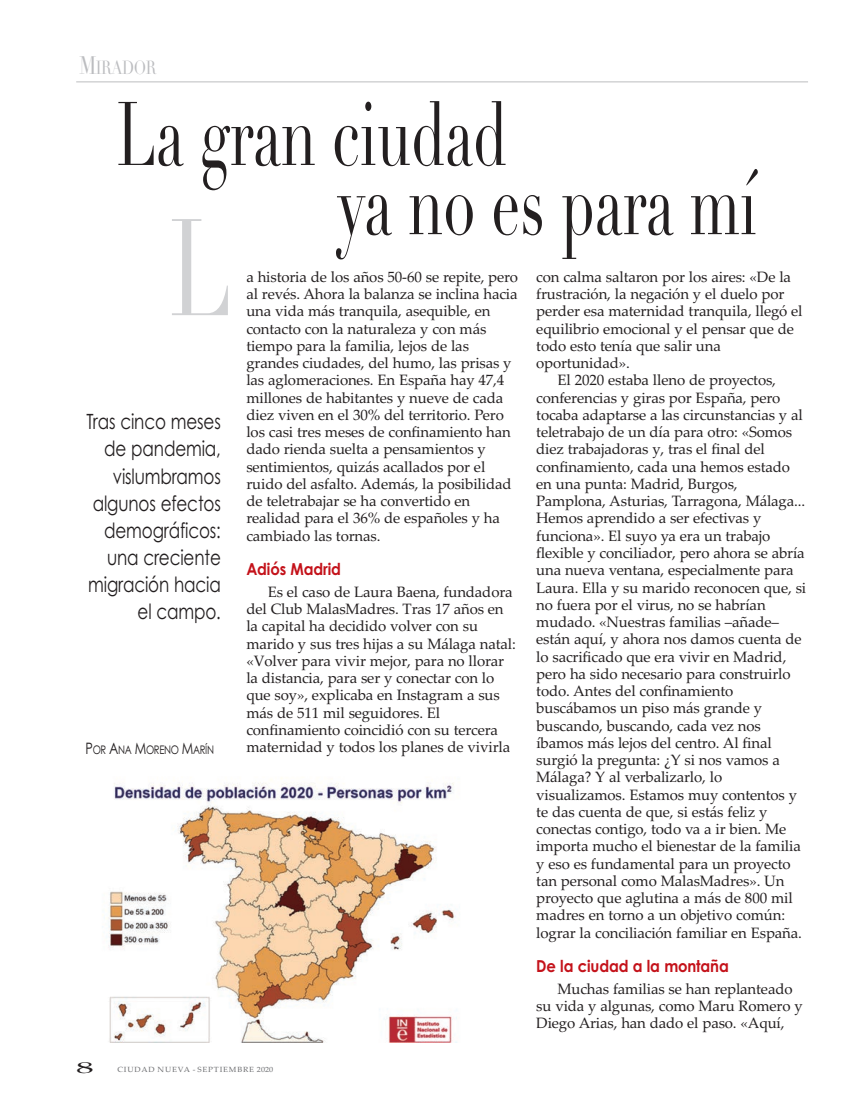
<style>
.page{position:relative;width:851px;height:1106px;background:#fff}
.page>*{position:absolute;margin:0;border:0;box-sizing:border-box;transform-origin:0 0}
.t1{font:134.85px "Didot";color:#d1d2d4;scale:.68 1}
.t2{font:88.5px/69.2px "Didot";color:#231f20;scale:.65 1}
.t3{font:21px/27px "Century Gothic";letter-spacing:-.01em;color:#231f20;text-align:right;scale:.8 1}
.t4{font:18.75px "Didot";letter-spacing:-.035em;color:#bcbdc0;scale:.8 1}
.t5{font:700 16.5px "Century Gothic";letter-spacing:-.01em;color:#c4121a;scale:.9 1}
.t6{font:15.75px "Palatino Linotype";color:#231f20;scale:2.26 1}
.t7{font:15px/17.2px "Palatino Linotype";letter-spacing:-.01em;color:#231f20}
.t8{font:11.85px "Century Gothic";letter-spacing:-.035em;color:#231f20;scale:.8 1}
.t9{font:7.5px "Palatino Linotype";letter-spacing:.095em;color:#6c6d70;scale:1.08 1}
.s1{font-size:24.9px}
.s2{font-size:15.75px}
</style>
<div class="page">
<hr style="left:76px;top:82px;width:731px;height:1px;background:#bcbdc0">
<img style="left:102px;top:778px;width:355px;height:264px">
<p class="t4" style="left:79px;top:56px;width:98px"><span class="s1">M</span>IRADOR</p>
<h2 class="t2" style="left:337px;top:102px;width:647px;text-indent:-220px">La gran ciudad<br>ya no es para mí</h2>
<h1 class="t1" style="left:169px;top:187px;width:94px">L</h1>
<p class="t7" style="left:246px;top:268px;width:273px">a historia de los años 50-60 se repite, pero al revés. Ahora la balanza se inclina hacia una vida más tranquila, asequible, en contacto con la naturaleza y con más tiempo para la familia, lejos de las grandes ciudades, del humo, las prisas y las aglomeraciones. En España hay 47,4 millones de habitantes y nueve de cada diez viven en el 30% del territorio. Pero los casi tres meses de confinamiento han dado rienda suelta a pensamientos y sentimientos, quizás acallados por el ruido del asfalto. Además, la posibilidad de teletrabajar se ha convertido en realidad para el 36% de españoles y ha cambiado las tornas.</p>
<p class="t5" style="left:246px;top:560px;width:106px">Adiós Madrid</p>
<p class="t7" style="left:246px;top:583px;width:271px;text-indent:21px">Es el caso de Laura Baena, fundadora del Club MalasMadres. Tras 17 años en la capital ha decidido volver con su marido y sus tres hijas a su Málaga natal: «Volver para vivir mejor, para no llorar la distancia, para ser y conectar con lo que soy», explicaba en Instagram a sus más de 511 mil seguidores. El confinamiento coincidió con su tercera maternidad y todos los planes de vivirla</p>
<p class="t7" style="left:536px;top:268px;width:256px">con calma saltaron por los aires: «De la</p>
<p class="t7" style="left:536px;top:285px;width:249px">frustración, la negación y el duelo por</p>
<p class="t7" style="left:536px;top:302px;width:268px">perder esa maternidad tranquila, llegó el</p>
<p class="t7" style="left:536px;top:320px;width:259px">equilibrio emocional y el pensar que de</p>
<p class="t7" style="left:536px;top:337px;width:186px">todo esto tenía que salir una</p>
<p class="t7" style="left:536px;top:354px;width:95px">oportunidad».</p>
<p class="t7" style="left:557px;top:371px;width:220px">El 2020 estaba lleno de proyectos,</p>
<p class="t7" style="left:536px;top:389px;width:246px">conferencias y giras por España, pero</p>
<p class="t7" style="left:536px;top:406px;width:268px">tocaba adaptarse a las circunstancias y al</p>
<p class="t7" style="left:536px;top:423px;width:257px">teletrabajo de un día para otro: «Somos</p>
<p class="t7" style="left:536px;top:440px;width:230px">diez trabajadoras y, tras el final del</p>
<p class="t7" style="left:536px;top:458px;width:255px">confinamiento, cada una hemos estado</p>
<p class="t7" style="left:536px;top:475px;width:203px">en una punta: Madrid, Burgos,</p>
<p class="t7" style="left:536px;top:492px;width:270px">Pamplona, Asturias, Tarragona, Málaga...</p>
<p class="t7" style="left:536px;top:509px;width:227px">Hemos aprendido a ser efectivas y</p>
<p class="t7" style="left:536px;top:527px;width:236px">funciona». El suyo ya era un trabajo</p>
<p class="t7" style="left:536px;top:544px;width:270px">flexible y conciliador, pero ahora se abría</p>
<p class="t7" style="left:536px;top:561px;width:259px">una nueva ventana, especialmente para</p>
<p class="t7" style="left:536px;top:578px;width:271px">Laura. Ella y su marido reconocen que, si</p>
<p class="t7" style="left:536px;top:596px;width:231px">no fuera por el virus, no se habrían</p>
<p class="t7" style="left:536px;top:613px;width:244px">mudado. «Nuestras familias –añade–</p>
<p class="t7" style="left:536px;top:630px;width:267px">están aquí, y ahora nos damos cuenta de</p>
<p class="t7" style="left:536px;top:647px;width:251px">lo sacrificado que era vivir en Madrid,</p>
<p class="t7" style="left:536px;top:665px;width:256px">pero ha sido necesario para construirlo</p>
<p class="t7" style="left:536px;top:682px;width:199px">todo. Antes del confinamiento</p>
<p class="t7" style="left:536px;top:699px;width:227px">buscábamos un piso más grande y</p>
<p class="t7" style="left:536px;top:716px;width:226px">buscando, buscando, cada vez nos</p>
<p class="t7" style="left:536px;top:734px;width:237px">íbamos más lejos del centro. Al final</p>
<p class="t7" style="left:536px;top:751px;width:245px">surgió la pregunta: ¿Y si nos vamos a</p>
<p class="t7" style="left:536px;top:768px;width:187px">Málaga? Y al verbalizarlo, lo</p>
<p class="t7" style="left:536px;top:785px;width:262px">visualizamos. Estamos muy contentos y</p>
<p class="t7" style="left:536px;top:803px;width:233px">te das cuenta de que, si estás feliz y</p>
<p class="t7" style="left:536px;top:820px;width:251px">conectas contigo, todo va a ir bien. Me</p>
<p class="t7" style="left:536px;top:837px;width:266px">importa mucho el bienestar de la familia</p>
<p class="t7" style="left:536px;top:854px;width:256px">y eso es fundamental para un proyecto</p>
<p class="t7" style="left:536px;top:872px;width:250px">tan personal como MalasMadres». Un</p>
<p class="t7" style="left:536px;top:889px;width:258px">proyecto que aglutina a más de 800 mil</p>
<p class="t7" style="left:536px;top:906px;width:250px">madres en torno a un objetivo común:</p>
<p class="t7" style="left:536px;top:923px;width:267px">lograr la conciliación familiar en España.</p>
<p class="t5" style="left:536px;top:956px;width:215px">De la ciudad a la montaña</p>
<p class="t7" style="left:536px;top:979px;width:268px;text-indent:21px">Muchas familias se han replanteado su vida y algunas, como Maru Romero y<br>Diego Arias, han dado el paso. «Aquí,</p>
<h3 class="t3" style="left:86px;top:409px;width:170px">Tras cinco meses de pandemia, vislumbramos algunos efectos demográficos: una creciente migración hacia el campo.</h3>
<p class="t8" style="left:85px;top:742px;width:162px"><span class="s2">P</span>OR <span class="s2">A</span>NA <span class="s2">M</span>ORENO <span class="s2">M</span>ARÍN</p>
<p class="t6" style="left:76px;top:1058px;width:9px">8</p>
<p class="t9" style="left:117px;top:1065px;width:146px">CIUDAD NUEVA - SEPTIEMBRE 2020</p>
</div>
